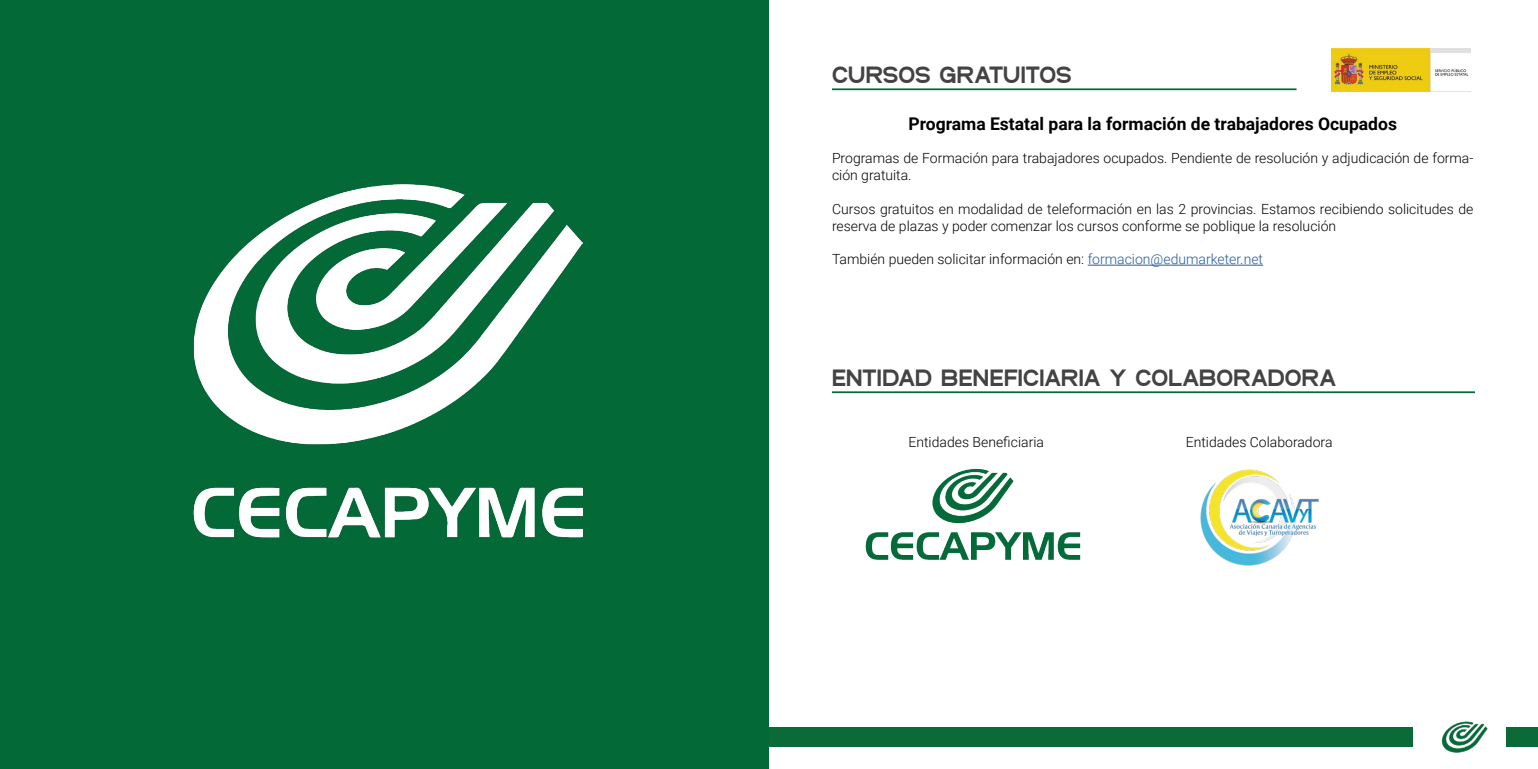
<style>
.page{position:relative;width:1538px;height:769px;background:#fff}
.page>*{position:absolute;margin:0;border:0;box-sizing:border-box;transform-origin:0 0}
.t1{font:800 24.5px "SF Arborcrest";color:#434343}
.t2{font:700 17.5px "Roboto";color:#000}
.t3{font:300 14px/16.8px "Roboto";color:#000}
.s1{color:#275b9b}
</style>
<div class="page">
<div style="left:769px;top:728px;width:643px;height:19px;background:#0a6a38"></div>
<div style="left:1506px;top:728px;width:32px;height:19px;background:#0a6a38"></div>
<img style="left:1393px;top:721px;width:144px;height:32px">
<div style="left:0;top:0;width:769px;height:769px;background:#026937"></div>
<hr style="left:832px;top:88px;width:464px;height:2px;background:#026937">
<img style="left:1331px;top:48px;width:139px;height:44px">
<hr style="left:1088px;top:265px;width:175px;height:1px;background:#275b9b">
<img style="left:865px;top:468px;width:216px;height:92px">
<hr style="left:832px;top:391px;width:643px;height:2px;background:#026937">
<img style="left:193px;top:185px;width:390px;height:353px">
<img style="left:1200px;top:469px;width:119px;height:97px">
<h1 class="t1" style="left:832px;top:59px;width:241px">CURSOS GRATUITOS</h1>
<p class="t2" style="left:908px;top:111px;width:490px">Programa Estatal para la formación de trabajadores Ocupados</p>
<p class="t3" style="left:832px;top:149px;width:643px">Programas de Formación para trabajadores ocupados. Pendiente de resolución y adjudicación de forma&shy;ción gratuita.</p>
<p class="t3" style="left:832px;top:200px;width:643px">Cursos gratuitos en modalidad de teleformación en las 2 provincias. Estamos recibiendo solicitudes de reserva de plazas y poder comenzar los cursos conforme se poblique la resolución</p>
<p class="t3" style="left:832px;top:250px;width:433px">También pueden solicitar información en: <span class="s1">formacion@edumarketer.net</span></p>
<h1 class="t1" style="left:832px;top:362px;width:506px">ENTIDAD BENEFICIARIA Y COLABORADORA</h1>
<p class="t3" style="left:908px;top:433px;width:137px">Entidades Beneficiaria</p>
<p class="t3" style="left:1186px;top:433px;width:148px">Entidades Colaboradora</p>
</div>
